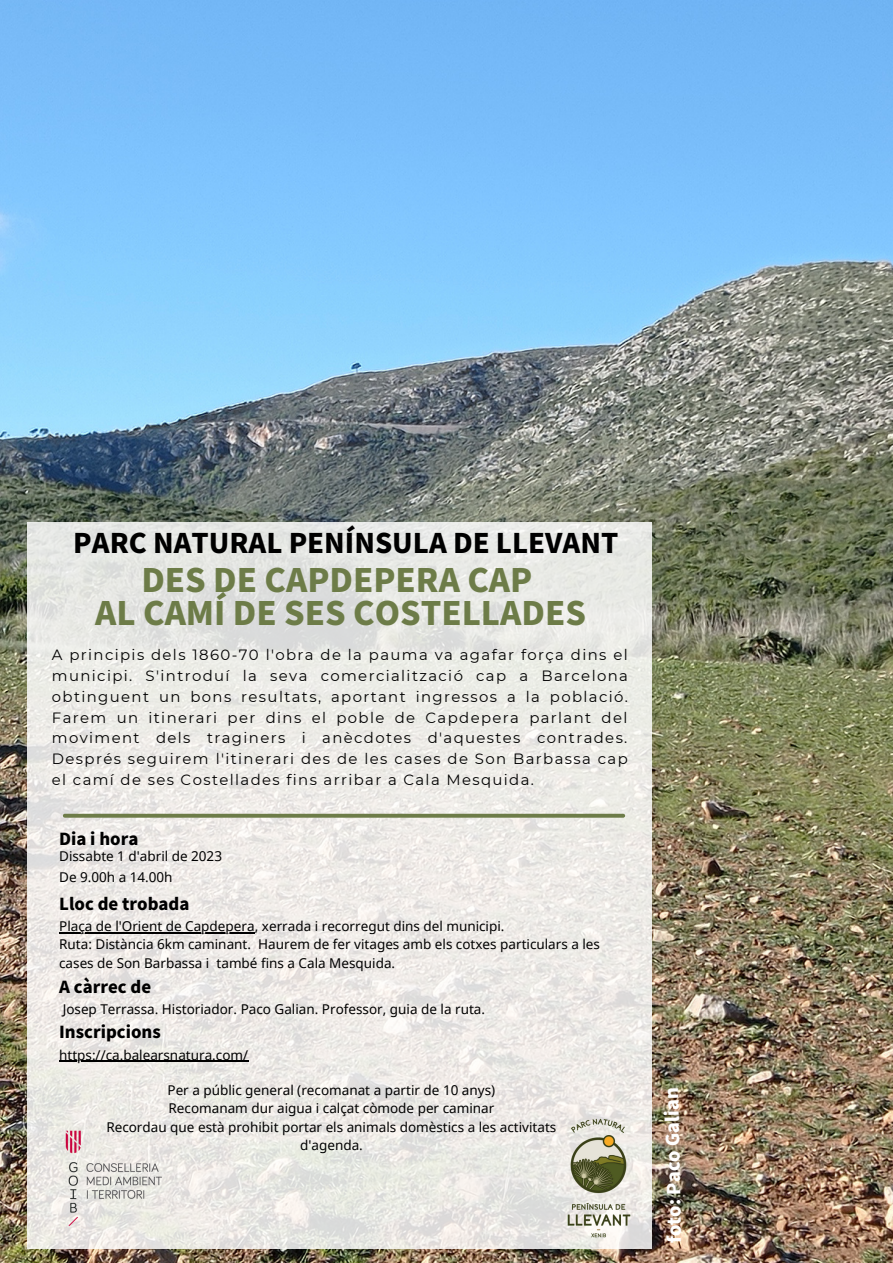
<style>
.page{position:relative;width:893px;height:1263px;background:#fff}
.page>*{position:absolute;margin:0;border:0;box-sizing:border-box;transform-origin:0 0}
.t1{font:900 32.25px/33.8px "Noto Sans JP";color:#6d7c48;text-align:center}
.t2{font:900 27px "Noto Sans JP";color:#000}
.t3{font:900 18px "Noto Sans JP";color:#fff}
.t4{font:900 16.5px "Noto Sans JP";color:#000}
.t5{font:14.85px/20.9px "Montserrat";letter-spacing:.09em;color:#000;text-align:justify}
.t6{font:13.5px/18.6px "Noto Sans";color:#000}
</style>
<div class="page">
<img style="left:0;top:0;width:893px;height:1263px">
<svg style="left:28px;top:522px;width:624px;height:726px;background:#eae9e5"></svg>
<svg style="left:65px;top:814px;width:558px;height:4px;background:#768353"></svg>
<img style="left:50px;top:1112px;width:132px;height:131px">
<img style="left:528px;top:1107px;width:141px;height:141px">
<hr style="left:59px;top:932px;width:196px;height:1px;background:#000">
<hr style="left:59px;top:1061px;width:189px;height:1px;background:#000">
<h2 class="t2" style="left:73px;top:522px;width:546px">PARC NATURAL PENÍNSULA DE LLEVANT</h2>
<h1 class="t1" style="left:95px;top:561px;width:492px">DES DE CAPDEPERA CAP<br>AL CAMÍ DE SES COSTELLADES</h1>
<p class="t5" style="left:52px;top:644px;width:577px">A principis dels 1860-70 l'obra de la pauma va agafar força dins el municipi. S'introduí la seva comercialització cap a Barcelona obtinguent un bons resultats, aportant ingressos a la població.<br>Farem un itinerari per dins el poble de Capdepera parlant del moviment dels traginers i anècdotes d'aquestes contrades.<br>Després seguirem l'itinerari des de les cases de Son Barbassa cap el camí de ses Costellades fins arribar a Cala Mesquida.</p>
<p class="t4" style="left:59px;top:826px;width:81px">Dia i hora</p>
<p class="t6" style="left:59px;top:845px;width:164px;line-height:21.1px">Dissabte 1 d'abril de 2023<br>De 9.00h a 14.00h</p>
<p class="t4" style="left:59px;top:890px;width:132px">Lloc de trobada</p>
<p class="t6" style="left:59px;top:916px;width:542px">Plaça de l'Orient de Capdepera, xerrada i recorregut dins del municipi.<br>Ruta: Distància 6km caminant. Haurem de fer vitages amb els cotxes particulars a les cases de Son Barbassa i també fins a Cala Mesquida.</p>
<p class="t4" style="left:59px;top:973px;width:94px">A càrrec de</p>
<p class="t6" style="left:63px;top:999px;width:424px">Josep Terrassa. Historiador. Paco Galian. Professor, guia de la ruta.</p>
<p class="t4" style="left:59px;top:1019px;width:103px">Inscripcions</p>
<p class="t6" style="left:59px;top:1045px;width:190px">https://ca.balearsnatura.com/</p>
<p class="t6" style="left:106px;top:1080px;width:451px;text-align:center">Per a públic general (recomanat a partir de 10 anys)<br>Recomanam dur aigua i calçat còmode per caminar<br>Recordau que està prohibit portar els animals domèstics a les activitats d'agenda.</p>
<h3 class="t3" style="left:660px;top:1244px;width:157px;rotate:-91deg">foto: Paco Galian</h3>
</div>
